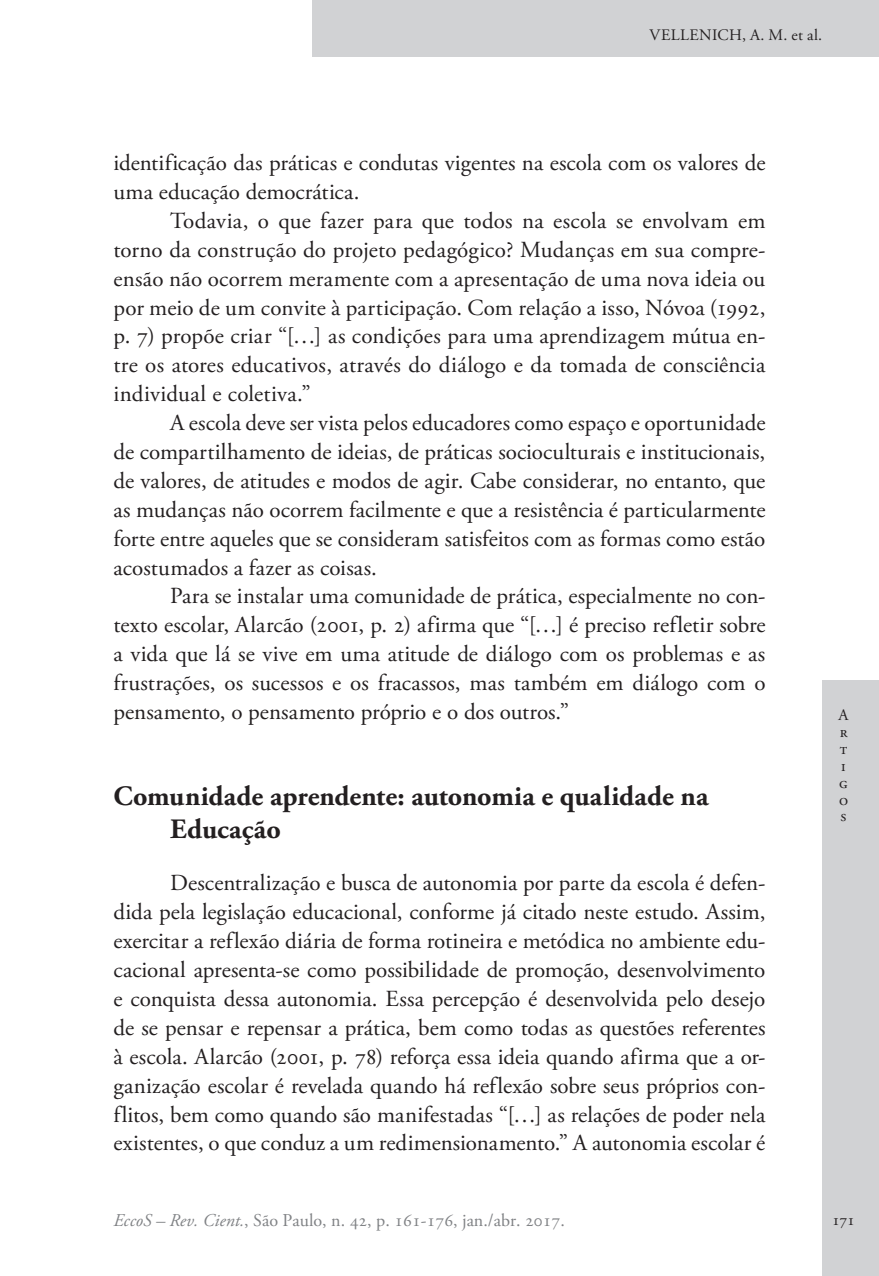
<style>
.page{position:relative;width:879px;height:1276px;background:#fff}
.page>*{position:absolute;margin:0;border:0;box-sizing:border-box;transform-origin:0 0}
.Ec_SubTitulo{font:700 28px/32.8px "Adobe Garamond Pro";color:#231f20}
.Ec_Normal{font:23px/28.8px "Adobe Garamond Pro";color:#231f20;text-align:justify}
.t1{font:18px "Adobe Garamond Pro";color:#808285}
.t2{font:16px/16.8px "Adobe Garamond Pro";letter-spacing:.025em;color:#231f20}
.s1{font-style:italic}
</style>
<div class="page">
<div style="left:312px;top:0;width:567px;height:57px;background:#d1d2d4"></div>
<div style="left:822px;top:680px;width:57px;height:596px;background:#d1d2d4"></div>
<p class="t2" style="left:649px;top:27px;width:174px">VELLENICH, A. M. et al.</p>
<p class="Ec_Normal" style="left:113px;top:149px;width:653px">identificação das práticas e condutas vigentes na escola com os valores de uma educação democrática.</p>
<p class="Ec_Normal" style="left:113px;top:207px;width:654px;text-indent:57px">Todavia, o que fazer para que todos na escola se envolvam em torno da construção do projeto pedagógico? Mudanças em sua compre&shy;ensão não ocorrem meramente com a apresentação de uma nova ideia ou por meio de um convite à participação. Com relação a isso, Nóvoa (1992, p. 7) propõe criar “[…] as condições para uma aprendizagem mútua en&shy;tre os atores educativos, através do diálogo e da tomada de consciência individual e coletiva.”</p>
<p class="Ec_Normal" style="left:113px;top:409px;width:653px;text-indent:57px">A escola deve ser vista pelos educadores como espaço e oportunidade de compartilhamento de ideias, de práticas socioculturais e institucionais, de valores, de atitudes e modos de agir. Cabe considerar, no entanto, que as mudanças não ocorrem facilmente e que a resistência é particularmente forte entre aqueles que se consideram satisfeitos com as formas como estão acostumados a fazer as coisas.</p>
<p class="Ec_Normal" style="left:113px;top:582px;width:653px;text-indent:57px">Para se instalar uma comunidade de prática, especialmente no con&shy;texto escolar, Alarcão (2001, p. 2) afirma que “[…] é preciso refletir sobre a vida que lá se vive em uma atitude de diálogo com os problemas e as frustrações, os sucessos e os fracassos, mas também em diálogo com o pensamento, o pensamento próprio e o dos outros.”</p>
<p class="Ec_SubTitulo" style="left:170px;top:780px;width:540px;text-indent:-57px">Comunidade aprendente: autonomia e qualidade na<br>Educação</p>
<p class="Ec_Normal" style="left:113px;top:869px;width:654px;text-indent:57px">Descentralização e busca de autonomia por parte da escola é defen&shy;dida pela legislação educacional, conforme já citado neste estudo. Assim, exercitar a reflexão diária de forma rotineira e metódica no ambiente edu&shy;cacional apresenta-se como possibilidade de promoção, desenvolvimento e conquista dessa autonomia. Essa percepção é desenvolvida pelo desejo de se pensar e repensar a prática, bem como todas as questões referentes à escola. Alarcão (2001, p. 78) reforça essa ideia quando afirma que a or&shy;ganização escolar é revelada quando há reflexão sobre seus próprios con&shy;flitos, bem como quando são manifestadas “[…] as relações de poder nela existentes, o que conduz a um redimensionamento.” A autonomia escolar é</p>
<p class="t2" style="left:838px;top:707px;width:11px">A r t i g o s</p>
<p class="t1" style="left:113px;top:1209px;width:453px"><span class="s1">EccoS – Rev. Cient.</span>, São Paulo, n. 42, p. 161-176, jan./abr. 2017.</p>
<p class="t2" style="left:832px;top:1212px;width:24px">171</p>
</div>
